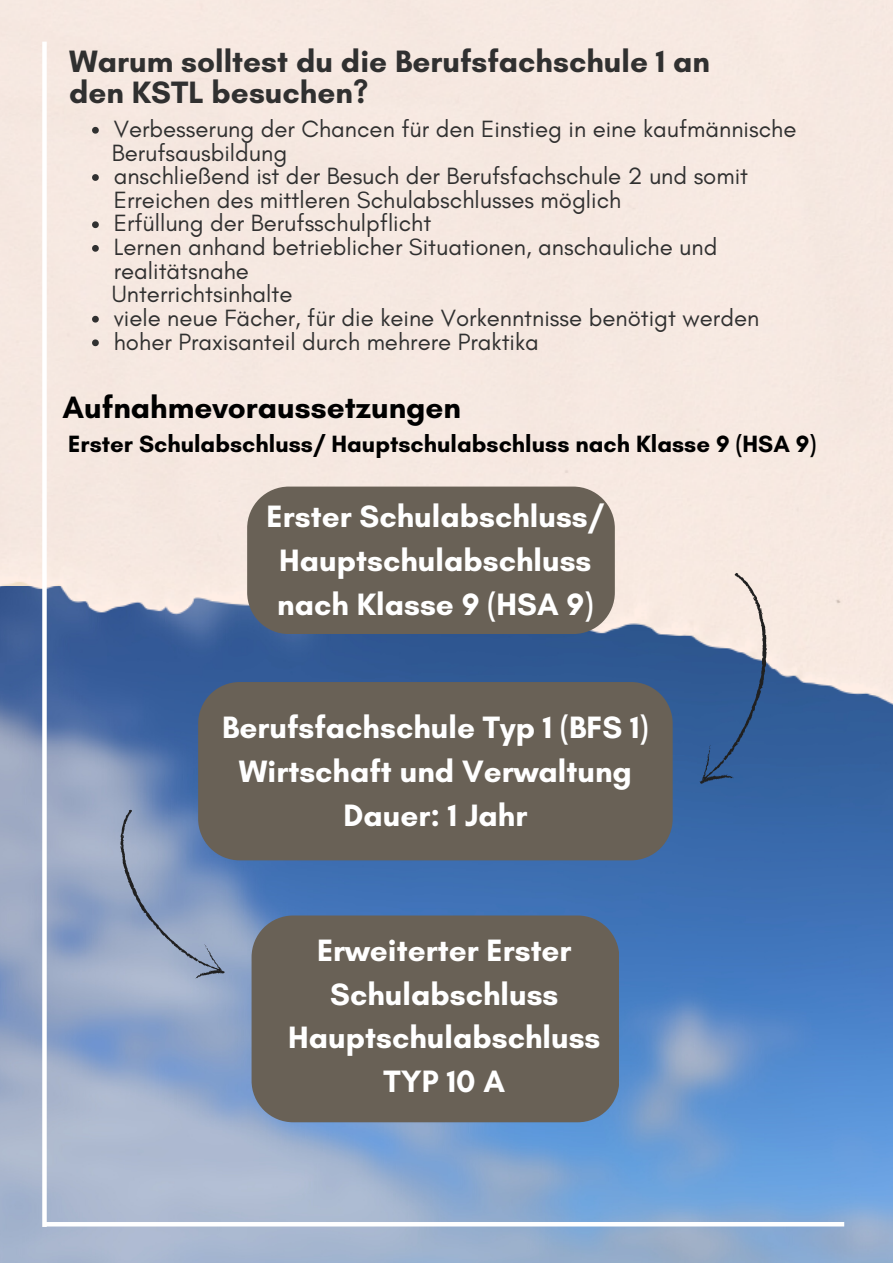
<style>
.page{position:relative;width:893px;height:1264px;background:#fff}
.page>*{position:absolute;margin:0;border:0;box-sizing:border-box;transform-origin:0 0}
.t1{font:700 31.5px/43.8px "Glacial Indifference";color:#fff;text-align:center}
.t2{font:700 31.5px "Glacial Indifference";color:#303030}
.t3{font:700 31.5px "Glacial Indifference";color:#000}
.t4{font:24px/23.5px "Glacial Indifference";color:#303030}
.t5{font:700 24px "Glacial Indifference";color:#000}
</style>
<div class="page">
<img style="left:0;top:708px;width:892px;height:554px">
<img style="left:0;top:0;width:892px;height:708px">
<div style="left:42px;top:42px;width:5px;height:1184px;background:#fff"></div>
<div style="left:44px;top:1221px;width:800px;height:5px;background:#fff"></div>
<svg style="left:699px;top:572px;width:68px;height:212px"></svg>
<div style="left:247px;top:486px;width:367px;height:148px;background:#696156"></div>
<div style="left:198px;top:682px;width:474px;height:178px;background:#696156"></div>
<div style="left:251px;top:915px;width:367px;height:207px;background:#696156"></div>
<svg style="left:105px;top:798px;width:120px;height:195px"></svg>
<svg style="left:92px;top:127px;width:7px;height:7px"></svg>
<svg style="left:92px;top:174px;width:7px;height:7px"></svg>
<svg style="left:92px;top:221px;width:7px;height:7px"></svg>
<svg style="left:92px;top:245px;width:7px;height:7px"></svg>
<svg style="left:92px;top:316px;width:7px;height:6px"></svg>
<svg style="left:92px;top:339px;width:7px;height:7px"></svg>
<p class="t2" style="left:69px;top:42px;width:642px">Warum solltest du die Berufsfachschule 1 an</p>
<p class="t2" style="left:69px;top:73px;width:301px">den KSTL besuchen?</p>
<p class="t4" style="left:114px;top:117px;width:684px">Verbesserung der Chancen für den Einstieg in eine kaufmännische</p>
<p class="t4" style="left:114px;top:164px;width:636px">anschließend ist der Besuch der Berufsfachschule 2 und somit<br>Erreichen des mittleren Schulabschlusses möglich</p>
<p class="t4" style="left:114px;top:211px;width:319px">Erfüllung der Berufsschulpflicht</p>
<p class="t4" style="left:114px;top:235px;width:605px">Lernen anhand betrieblicher Situationen, anschauliche und realitätsnahe</p>
<p class="t4" style="left:114px;top:306px;width:647px">viele neue Fächer, für die keine Vorkenntnisse benötigt werden</p>
<p class="t4" style="left:114px;top:329px;width:426px">hoher Praxisanteil durch mehrere Praktika</p>
<p class="t4" style="left:112px;top:140px;width:177px">Berufsausbildung</p>
<p class="t4" style="left:112px;top:282px;width:182px">Unterrichtsinhalte</p>
<p class="t3" style="left:63px;top:388px;width:400px">Aufnahmevoraussetzungen</p>
<p class="t5" style="left:68px;top:429px;width:749px">Erster Schulabschluss/ Hauptschulabschluss nach Klasse 9 (HSA 9)</p>
<p class="t1" style="left:266px;top:494px;width:339px">Erster Schulabschluss/<br>Hauptschulabschluss</p>
<p class="t1" style="left:277px;top:582px;width:318px">nach Klasse 9 (HSA 9)</p>
<p class="t1" style="left:222px;top:705px;width:428px">Berufsfachschule Typ 1 (BFS 1)</p>
<p class="t1" style="left:239px;top:749px;width:394px">Wirtschaft und Verwaltung</p>
<p class="t1" style="left:343px;top:792px;width:185px">Dauer: 1 Jahr</p>
<p class="t1" style="left:317px;top:927px;width:256px">Erweiterter Erster</p>
<p class="t1" style="left:330px;top:971px;width:230px">Schulabschluss</p>
<p class="t1" style="left:288px;top:1015px;width:314px">Hauptschulabschluss</p>
<p class="t1" style="left:383px;top:1059px;width:123px">TYP 10 A</p>
</div>
